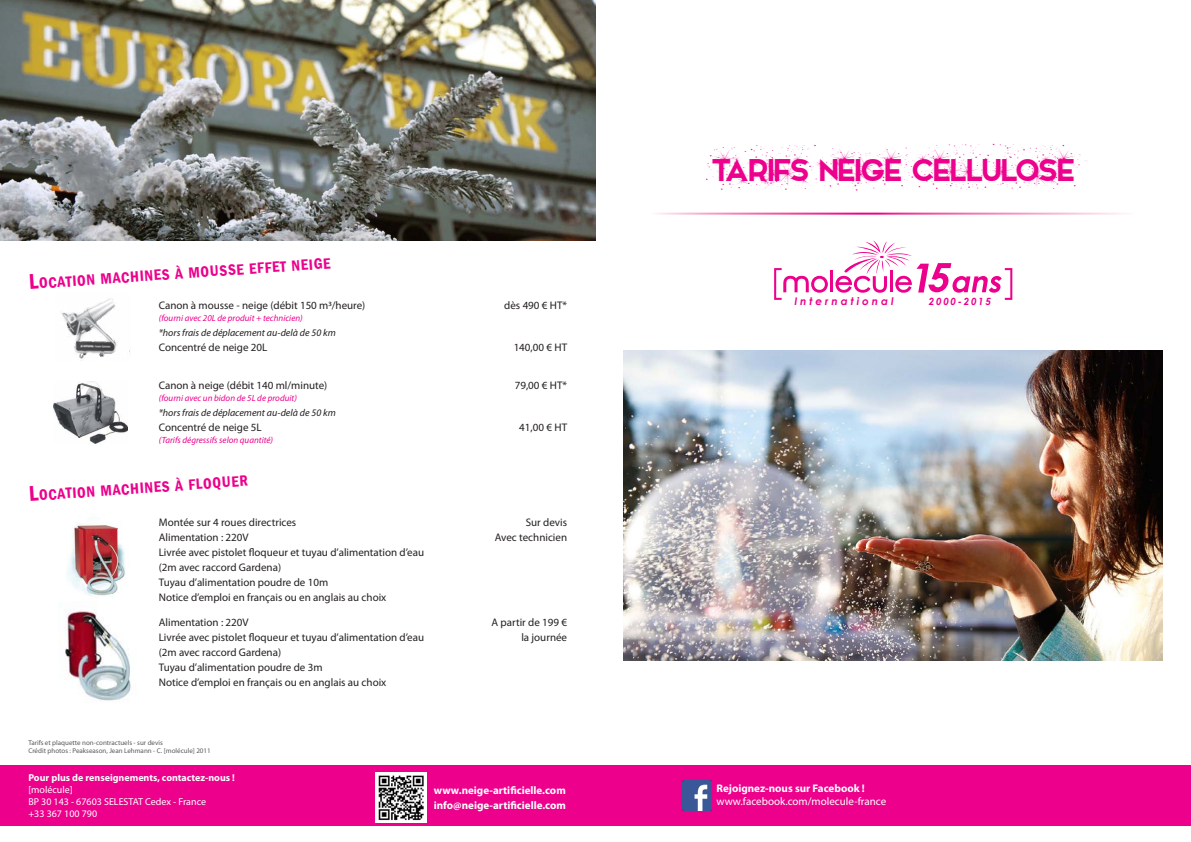
<style>
.page{position:relative;width:1191px;height:842px;background:#fff}
.page>*{position:absolute;margin:0;border:0;box-sizing:border-box;transform-origin:0 0}
.t1{font:42px "Snowinter Free";color:#ec008c}
.t2{font:600 condensed 15.4px "Franklin Gothic";color:#ec008c}
.t3{font:11px/15px "Myriad Pro";color:#231f20}
.t4{font:700 11px/15px "Myriad Pro";color:#fff}
.t5{font:11px "Myriad Pro";color:#fff}
.t6{font:italic 700 10.5px "Century Gothic";letter-spacing:.28em;color:#ec008c}
.t7{font:italic 10px "Myriad Pro";color:#231f20}
.t8{font:10px/12px "Myriad Pro";color:#fff}
.t9{font:700 10px "Myriad Pro";color:#fff}
.t10{font:italic 700 9.9px "Century Gothic";letter-spacing:.17em;color:#ec008c}
.t11{font:italic 9px "Myriad Pro";color:#ec008c}
.t12{font:7px/8.4px "Myriad Pro";color:#58595b}
.s1{font-size:22px}
</style>
<div class="page">
<img style="left:624px;top:350px;width:538px;height:310px">
<img style="left:0;top:0;width:595px;height:240px">
<div style="left:0;top:765px;width:1191px;height:61px;background:#ec008c"></div>
<img style="left:682px;top:781px;width:29px;height:29px">
<img style="left:376px;top:772px;width:50px;height:50px">
<img style="left:66px;top:524px;width:60px;height:72px">
<img style="left:65px;top:609px;width:66px;height:92px">
<img style="left:61px;top:298px;width:69px;height:63px">
<img style="left:54px;top:383px;width:73px;height:60px">
<hr style="left:830px;top:270px;width:3px;height:22px;background:#ec008c">
<svg style="left:774px;top:268px;width:54px;height:32px"></svg>
<svg style="left:835px;top:240px;width:177px;height:60px"></svg>
<h2 class="t2" style="left:28px;top:274px;width:304px;rotate:-4deg"><span class="s1">L</span>ocation machines à mousse effet neige</h2>
<p class="t3" style="left:159px;top:298px;width:208px">Canon à mousse - neige (débit 150 m3/heure)</p>
<p class="t3" style="left:504px;top:298px;width:64px">dès 490 € HT*</p>
<p class="t11" style="left:159px;top:312px;width:145px">(fourni avec 20L de produit + technicien)</p>
<p class="t7" style="left:159px;top:326px;width:178px">*hors frais de déplacement au-delà de 50 km</p>
<p class="t3" style="left:159px;top:340px;width:110px">Concentré de neige 20L</p>
<p class="t3" style="left:513px;top:340px;width:55px">140,00 € HT</p>
<p class="t3" style="left:159px;top:378px;width:170px">Canon à neige (débit 140 ml/minute)</p>
<p class="t3" style="left:515px;top:378px;width:54px">79,00 € HT*</p>
<p class="t11" style="left:159px;top:392px;width:140px">(fourni avec un bidon de 5L de produit)</p>
<p class="t7" style="left:159px;top:406px;width:178px">*hors frais de déplacement au-delà de 50 km</p>
<p class="t3" style="left:159px;top:420px;width:104px">Concentré de neige 5L</p>
<p class="t3" style="left:519px;top:420px;width:49px">41,00 € HT</p>
<p class="t11" style="left:159px;top:434px;width:116px">(Tarifs dégressifs selon quantité)</p>
<h2 class="t2" style="left:28px;top:485px;width:221px;rotate:-4deg"><span class="s1">L</span>ocation machines à floquer</h2>
<p class="t3" style="left:159px;top:515px;width:139px">Montée sur 4 roues directrices</p>
<p class="t3" style="left:526px;top:515px;width:43px">Sur devis</p>
<p class="t3" style="left:159px;top:530px;width:91px">Alimentation : 220V</p>
<p class="t3" style="left:495px;top:530px;width:74px">Avec technicien</p>
<p class="t3" style="left:159px;top:545px;width:267px">Livrée avec pistolet floqueur et tuyau d’alimentation d’eau (2m avec raccord Gardena)<br>Tuyau d’alimentation poudre de 10m<br>Notice d’emploi en français ou en anglais au choix</p>
<p class="t3" style="left:159px;top:615px;width:91px">Alimentation : 220V</p>
<p class="t3" style="left:491px;top:615px;width:77px">A partir de 199 €</p>
<p class="t3" style="left:159px;top:630px;width:267px">Livrée avec pistolet floqueur et tuyau d’alimentation d’eau</p>
<p class="t3" style="left:521px;top:630px;width:47px">la journée</p>
<p class="t3" style="left:159px;top:645px;width:229px">(2m avec raccord Gardena)<br>Tuyau d’alimentation poudre de 3m<br>Notice d’emploi en français ou en anglais au choix</p>
<h1 class="t1" style="left:712px;top:139px;width:364px">tarifs neige cellulose</h1>
<p class="t6" style="left:794px;top:293px;width:101px">International</p>
<p class="t10" style="left:928px;top:294px;width:64px">2000-2015</p>
<p class="t12" style="left:28px;top:738px;width:184px">Tarifs et plaquette non-contractuels - sur devis<br>Crédit photos : Peakseason, Jean Lehmann - C. [molécule] 2011</p>
<p class="t9" style="left:28px;top:771px;width:208px">Pour plus de renseignements, contactez-nous !</p>
<p class="t8" style="left:28px;top:784px;width:179px">[molécule]<br>BP 30 143 - 67603 SELESTAT Cedex - France +33 367 100 790</p>
<p class="t4" style="left:434px;top:782px;width:134px">www.neige-artificielle.com info@neige-artificielle.com</p>
<p class="t4" style="left:716px;top:781px;width:150px">Rejoignez-nous sur Facebook !</p>
<p class="t5" style="left:716px;top:795px;width:171px">www.facebook.com/molecule-france</p>
</div>
